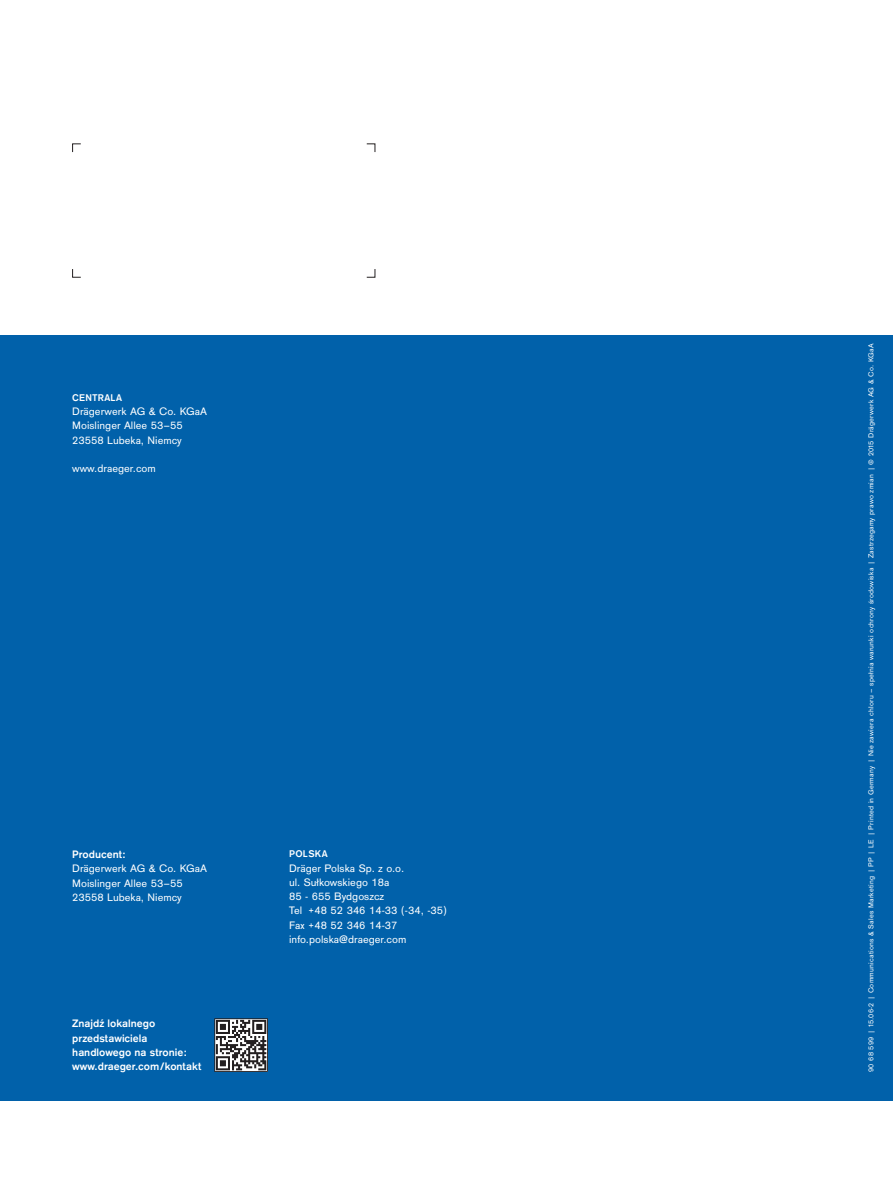
<style>
.page{position:relative;width:893px;height:1191px;background:#fff}
.page>*{position:absolute;margin:0;border:0;box-sizing:border-box;transform-origin:0 0}
.Adresscopy_white{font:11.25px "Draeger Sans";color:#fff}
.Manufacturer_whit{font:700 11.25px/14.2px "Draeger Sans";color:#fff}
.Adresscopy_white-2{font:11.25px "Draeger San Tab";color:#fff}
.Headline_country{font:700 10.2px "Draeger Sans";letter-spacing:.03em;color:#fff}
.t1{font:7.5px "Draeger Sans";letter-spacing:.025em;color:#fff}
.s1{font-family:"Draeger San Tab"}
.s2{font-family:"Draeger Sans"}
</style>
<div class="page">
<div style="left:0;top:335px;width:893px;height:765px;background:#0161aa"></div>
<svg style="left:72px;top:143px;width:9px;height:10px"></svg>
<svg style="left:72px;top:269px;width:9px;height:9px"></svg>
<svg style="left:366px;top:269px;width:10px;height:9px"></svg>
<svg style="left:366px;top:143px;width:10px;height:9px"></svg>
<svg style="left:214px;top:1018px;width:54px;height:53px;background:#888788"></svg>
<p class="Headline_country" style="left:72px;top:390px;width:51px">CENTRALA</p>
<p class="Adresscopy_white" style="left:72px;top:403px;width:136px">Drägerwerk AG &amp; Co. KGaA</p>
<p class="Adresscopy_white" style="left:72px;top:418px;width:112px">Moislinger Allee <span class="s1">53</span>–<span class="s1">55</span></p>
<p class="Adresscopy_white" style="left:72px;top:432px;width:111px"><span class="s1">23558</span> Lubeka, Niemcy</p>
<p class="Adresscopy_white" style="left:72px;top:460px;width:85px">www.draeger.com</p>
<p class="Manufacturer_whit" style="left:72px;top:847px;width:55px">Producent:</p>
<p class="Adresscopy_white" style="left:72px;top:861px;width:136px">Drägerwerk AG &amp; Co. KGaA</p>
<p class="Adresscopy_white" style="left:72px;top:875px;width:112px">Moislinger Allee <span class="s1">53</span>–<span class="s1">55</span></p>
<p class="Adresscopy_white" style="left:72px;top:889px;width:111px"><span class="s1">23558</span> Lubeka, Niemcy</p>
<p class="Manufacturer_whit" style="left:72px;top:1016px;width:131px">Znajdź lokalnego przedstawiciela handlowego na stronie: www.draeger.com/kontakt</p>
<p class="Headline_country" style="left:289px;top:847px;width:40px">POLSKA</p>
<p class="Adresscopy_white" style="left:289px;top:860px;width:116px">Dräger Polska Sp. z o.o.</p>
<p class="Adresscopy_white" style="left:289px;top:874px;width:102px">ul. Sułkowskiego <span class="s1">18</span>a</p>
<p class="Adresscopy_white" style="left:289px;top:888px;width:97px"><span class="s1">85</span> - <span class="s1">655</span> Bydgoszcz</p>
<p class="Adresscopy_white-2" style="left:289px;top:904px;width:159px"><span class="s2">Tel +</span>48 52 346 14<span class="s2">-</span>33 <span class="s2">(-</span>34<span class="s2">, -</span>35<span class="s2">)</span></p>
<p class="Adresscopy_white-2" style="left:289px;top:918px;width:110px"><span class="s2">Fax +</span>48 52 346 14<span class="s2">-</span>37</p>
<p class="Adresscopy_white" style="left:289px;top:931px;width:119px">info.polska@draeger.com</p>
<p class="t1" style="left:866px;top:1071px;width:730px;rotate:-90deg">90 68 599 | 15.06-2 | Communications &amp; Sales Marketing | PP | LE | Printed in Germany | Nie zawiera chloru – spełnia warunki ochrony środowiska | Zastrzegamy prawo zmian | © 2015 Drägerwerk AG &amp; Co. KGaA</p>
</div>
